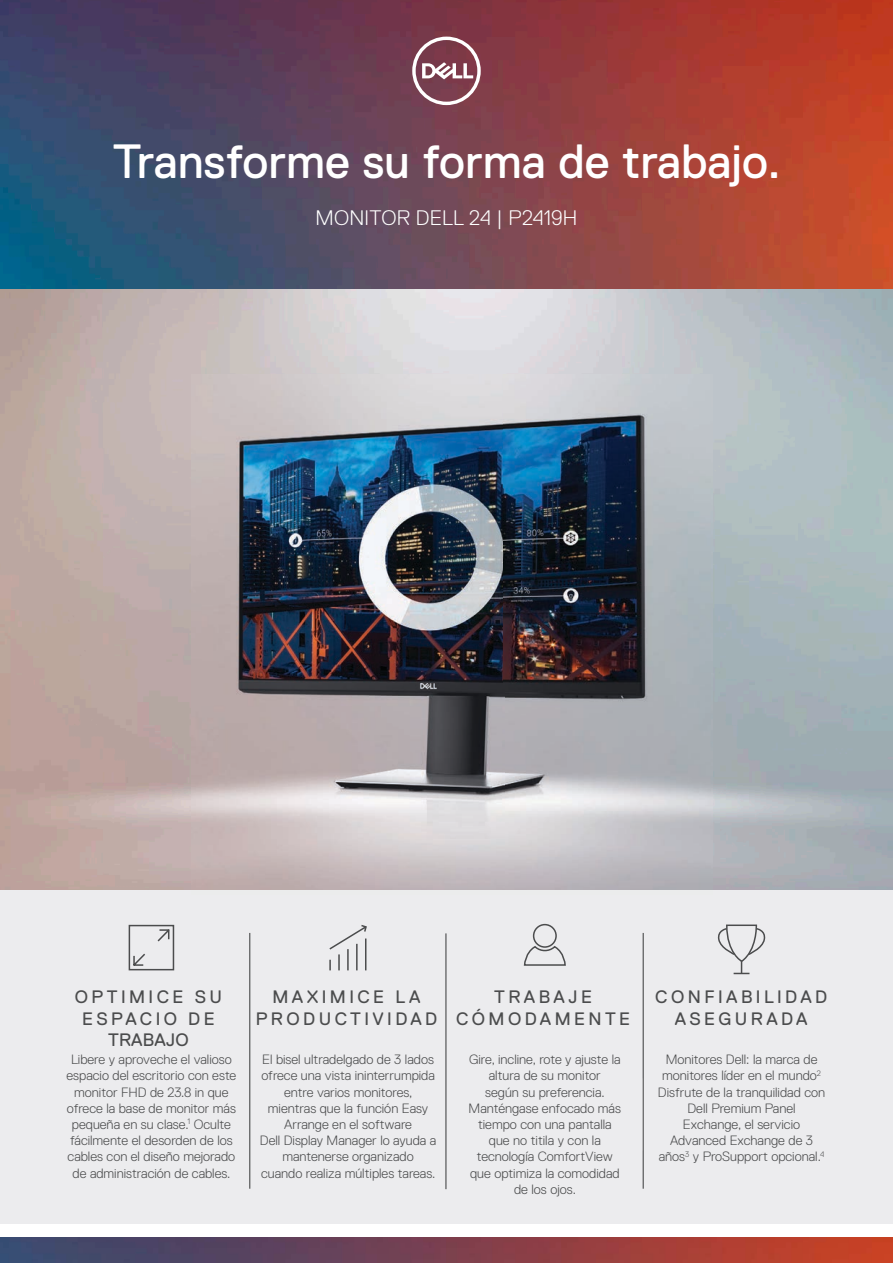
<style>
.page{position:relative;width:893px;height:1263px;background:#fff}
.page>*{position:absolute;margin:0;border:0;box-sizing:border-box;transform-origin:0 0}
.t1{font:48px "Dell Replica";color:#fff}
.t2{font:300 21px "Dell Replica";letter-spacing:.01em;color:#fff}
.t3{font:18px/21.6px "Dell Replica";letter-spacing:.19em;color:#4b4c4d;text-align:center}
.t4{font:300 13.5px/16.2px "Dell Replica";color:#4b4c4d;text-align:center}
</style>
<div class="page">
<img style="left:0;top:0;width:893px;height:289px">
<div style="left:0;top:890px;width:893px;height:334px;background:#ececee"></div>
<img style="left:0;top:1237px;width:893px;height:26px">
<svg style="left:412px;top:37px;width:69px;height:68px"></svg>
<div style="left:533px;top:924px;width:24px;height:24px;border:2px solid #4b4c4d;border-radius:50%"></div>
<svg style="left:523px;top:945px;width:43px;height:21px"></svg>
<svg style="left:329px;top:925px;width:38px;height:45px"></svg>
<hr style="left:642px;top:1078px;width:1px;height:72px;background:#fff">
<hr style="left:249px;top:933px;width:1px;height:256px;background:#4b4c4d">
<hr style="left:445px;top:933px;width:1px;height:256px;background:#4b4c4d">
<hr style="left:643px;top:933px;width:1px;height:256px;background:#4b4c4d">
<svg style="left:133px;top:929px;width:37px;height:37px"></svg>
<div style="left:129px;top:925px;width:45px;height:45px;border:2px solid #4b4c4d"></div>
<img style="left:191px;top:374px;width:521px;height:516px">
<svg style="left:717px;top:924px;width:49px;height:50px"></svg>
<h1 class="t1" style="left:113px;top:135px;width:670px">Transforme su forma de trabajo.</h1>
<h2 class="t2" style="left:316px;top:206px;width:263px">MONITOR DELL 24 | P2419H</h2>
<h3 class="t3" style="left:75px;top:986px;width:149px">OPTIMICE SU<br>ESPACIO DE<br>TRABAJO</h3>
<h3 class="t3" style="left:456px;top:986px;width:176px">TRABAJE<br>CÓMODAMENTE</h3>
<h3 class="t3" style="left:655px;top:986px;width:173px">CONFIABILIDAD<br>ASEGURADA</h3>
<h3 class="t3" style="left:256px;top:986px;width:183px">MAXIMICE LA<br>PRODUCTIVIDAD</h3>
<p class="t4" style="left:67px;top:1051px;width:171px">Libere y aproveche el valioso espacio del escritorio con este monitor FHD de 23.8 in que ofrece la base de monitor más pequeña en su clase.<sup>1</sup> Oculte fácilmente el desorden de los cables con el diseño mejorado de administración de cables.</p>
<p class="t4" style="left:260px;top:1051px;width:178px">El bisel ultradelgado de 3 lados ofrece una vista ininterrumpida entre varios monitores, mientras que la función Easy<br>Arrange en el software<br>Dell Display Manager lo ayuda a mantenerse organizado<br>cuando realiza múltiples tareas.</p>
<p class="t4" style="left:469px;top:1051px;width:154px">Gire, incline, rote y ajuste la altura de su monitor<br>según su preferencia.<br>Manténgase enfocado más tiempo con una pantalla que no titila y con la tecnología ComfortView que optimiza la comodidad de los ojos.</p>
<p class="t4" style="left:658px;top:1051px;width:169px">Monitores Dell: la marca de monitores líder en el mundo<sup>2<br></sup>Disfrute de la tranquilidad con<br>Dell Premium Panel<br>Exchange, el servicio<br>Advanced Exchange de 3 años<sup>3</sup> y ProSupport opcional.<sup>4</sup></p>
</div>
